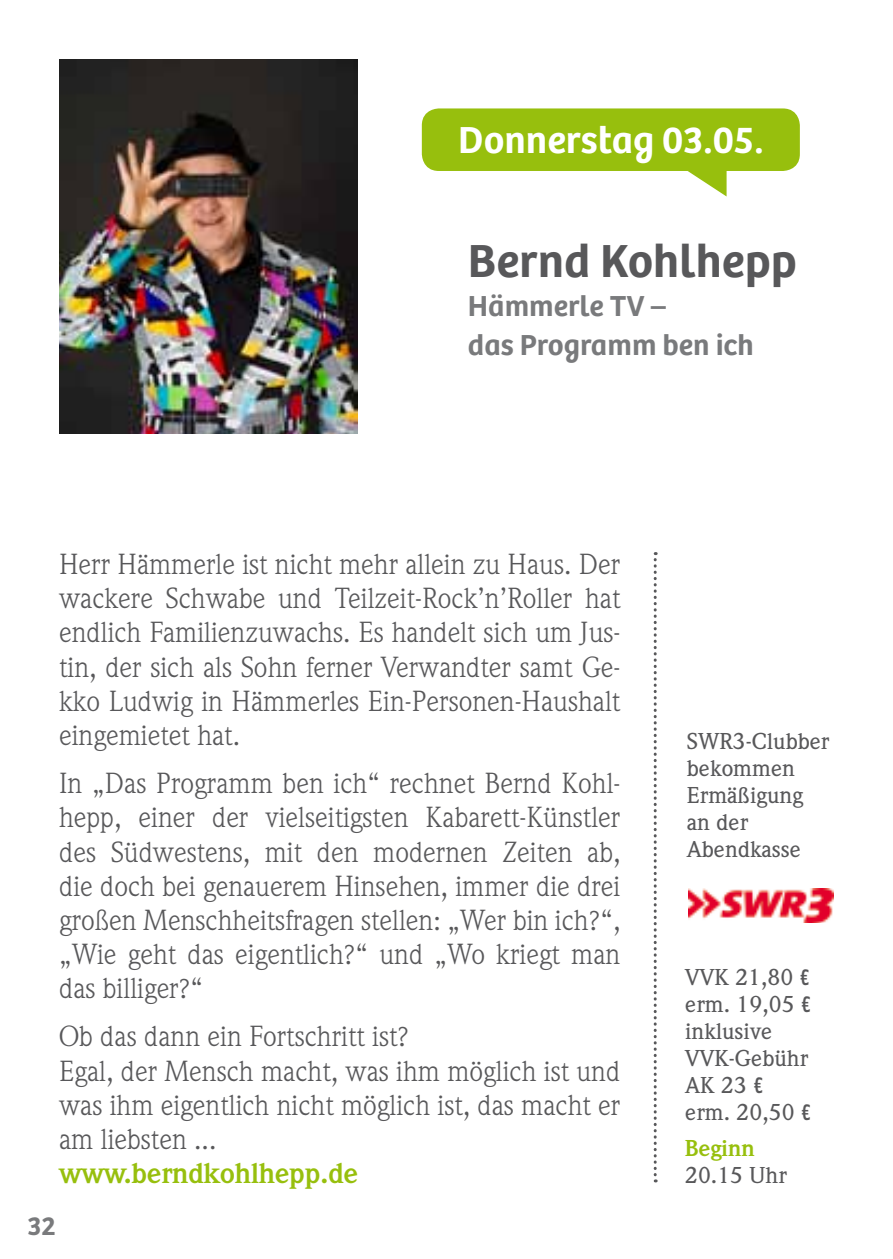
<style>
.page{position:relative;width:893px;height:1259px;background:#fff}
.page>*{position:absolute;margin:0;border:0;box-sizing:border-box;transform-origin:0 0}
.t1{font:600 48px "Bree";color:#58585a}
.t2{font:600 39px "Bree";color:#fff}
.t3{font:600 30px/39px "Bree";color:#797a7c}
.t4{font:28.5px/34.2px "Weidemann";color:#58585a;text-align:justify}
.t5{font:700 28.5px "Weidemann";letter-spacing:-.01em;color:#97bf0d}
.t6{font:600 27px "Bree";color:#797a7c}
.t7{font:500 22.5px/27px "Weidemann";color:#58585a}
.t8{font:700 22.5px "Weidemann";color:#97bf0d}
.s1{font-family:"Solex"}
</style>
<div class="page">
<img style="left:60px;top:60px;width:297px;height:374px">
<div style="left:422px;top:108px;width:378px;height:63px;background:#97bf0d;border-radius:17px"></div>
<svg style="left:688px;top:171px;width:39px;height:25px"></svg>
<svg style="left:654px;top:552px;width:3px;height:630px"></svg>
<img style="left:688px;top:889px;width:145px;height:34px">
<h2 class="t2" style="left:458px;top:117px;width:307px">Donnerstag 03.05.</h2>
<h1 class="t1" style="left:468px;top:232px;width:331px">Bernd Kohlhepp</h1>
<p class="t3" style="left:468px;top:287px;width:288px">Hämmerle TV –<br>das Programm ben ich</p>
<p class="t4" style="left:59px;top:547px;width:563px">Herr Hämmerle ist nicht mehr allein zu Haus. Der wackere Schwabe und Teilzeit-Rock’n’Roller hat endlich Familienzuwachs. Es handelt sich um Jus&shy;tin, der sich als Sohn ferner Verwandter samt Ge&shy;kko Ludwig in Hämmerles Ein-Personen-Haushalt eingemietet hat.</p>
<p class="t4" style="left:59px;top:766px;width:563px">In „Das Programm ben ich“ rechnet Bernd Kohl&shy;hepp, einer der vielseitigsten Kabarett-Künstler des Südwestens, mit den modernen Zeiten ab, die doch bei genauerem Hinsehen, immer die drei großen Menschheitsfragen stellen: „Wer bin ich?“, „Wie geht das eigentlich?“ und „Wo kriegt man das billiger?“</p>
<p class="t4" style="left:59px;top:1019px;width:563px;text-align:left">Ob das dann ein Fortschritt ist?<br>Egal, der Mensch macht, was ihm möglich ist und was ihm eigentlich nicht möglich ist, das macht er am liebsten ...</p>
<p class="t5" style="left:59px;top:1156px;width:301px">www.berndkohlhepp.de</p>
<p class="t6" style="left:28px;top:1210px;width:30px">32</p>
<p class="t7" style="left:687px;top:728px;width:144px">SWR3-Clubber bekommen<br>Ermäßigung an der<br>Abendkasse</p>
<p class="t7" style="left:685px;top:964px;width:127px">VVK 21,80 <span class="s1">¤ </span>erm. 19,05 <span class="s1">¤ </span>inklusive<br>VVK-Gebühr<br>AK 23 <span class="s1">¤ </span>erm. 20,50 <span class="s1">¤</span></p>
<p class="t8" style="left:685px;top:1135px;width:71px">Beginn</p>
<p class="t7" style="left:685px;top:1162px;width:103px">20.15 Uhr</p>
</div>
